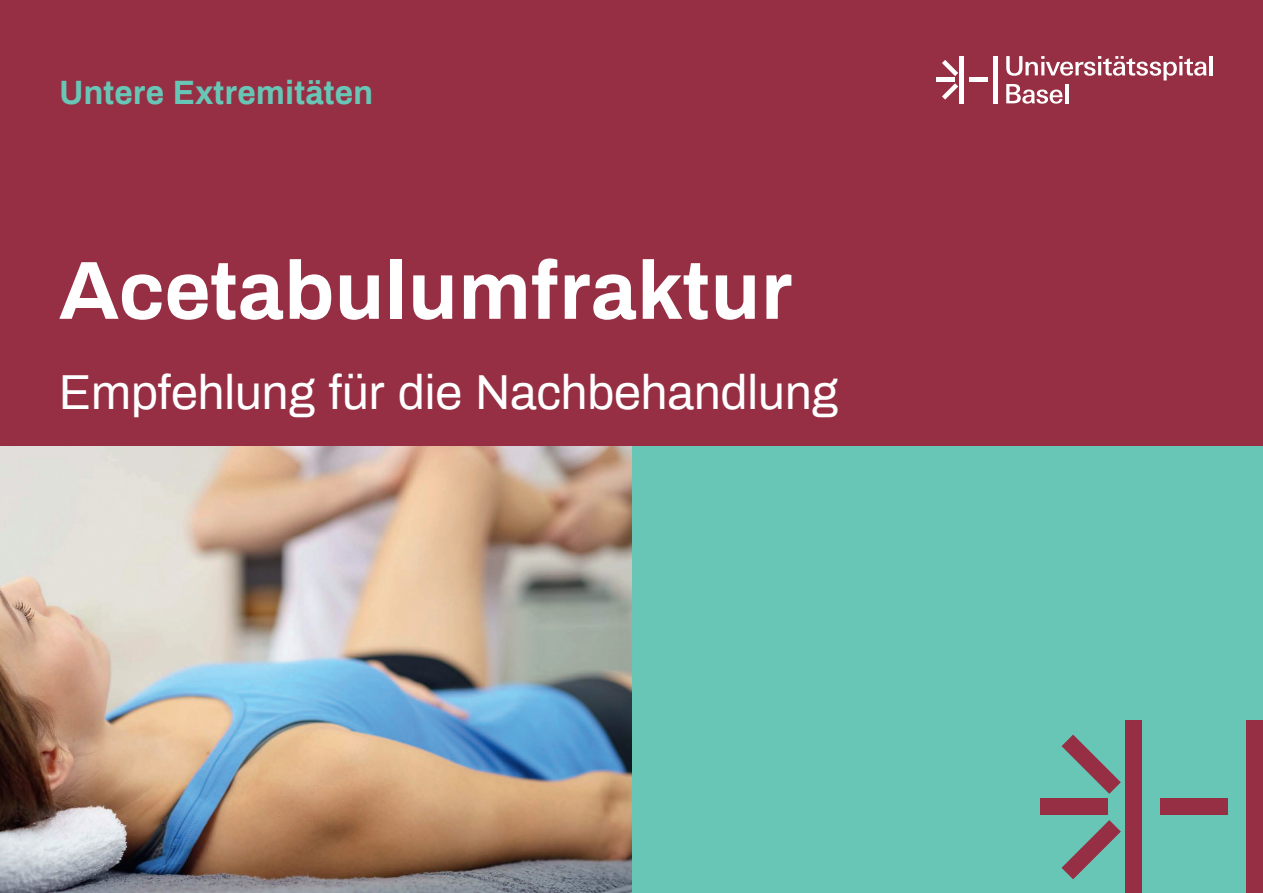
<style>
.page{position:relative;width:1263px;height:893px;background:#972f44}
.page>*{position:absolute;margin:0;border:0;box-sizing:border-box;transform-origin:0 0}
.t1{font:700 82.5px "Archivo";color:#fff}
.t2{font:48px "Archivo";color:#fff}
.t3{font:700 33px "Archivo";color:#68c6b7}
</style>
<div class="page">
<div style="left:0;top:446px;width:1263px;height:447px;background:#68c6b7"></div>
<div style="left:959px;top:56px;width:5px;height:47px;background:#fff"></div>
<hr style="left:993px;top:56px;width:4px;height:47px;background:#fff">
<div style="left:969px;top:77px;width:19px;height:5px;background:#fff"></div>
<div style="left:936px;top:77px;width:18px;height:5px;background:#fff"></div>
<svg style="left:942px;top:60px;width:16px;height:16px"></svg>
<svg style="left:942px;top:83px;width:16px;height:17px"></svg>
<hr style="left:1209px;top:56px;width:3px;height:19px;background:#fff">
<svg style="left:1006px;top:56px;width:200px;height:48px"></svg>
<hr style="left:1065px;top:84px;width:3px;height:19px;background:#fff">
<div style="left:1126px;top:721px;width:16px;height:172px;background:#972f44"></div>
<div style="left:1246px;top:721px;width:17px;height:172px;background:#972f44"></div>
<div style="left:1160px;top:799px;width:68px;height:16px;background:#972f44"></div>
<div style="left:1040px;top:799px;width:67px;height:16px;background:#972f44"></div>
<svg style="left:1061px;top:735px;width:60px;height:59px"></svg>
<svg style="left:1061px;top:820px;width:60px;height:59px"></svg>
<img style="left:0;top:446px;width:631px;height:447px">
<p class="t3" style="left:60px;top:68px;width:315px">Untere Extremitäten</p>
<h1 class="t1" style="left:59px;top:230px;width:735px">Acetabulumfraktur</h1>
<p class="t2" style="left:59px;top:357px;width:781px">Empfehlung für die Nachbehandlung</p>
</div>
